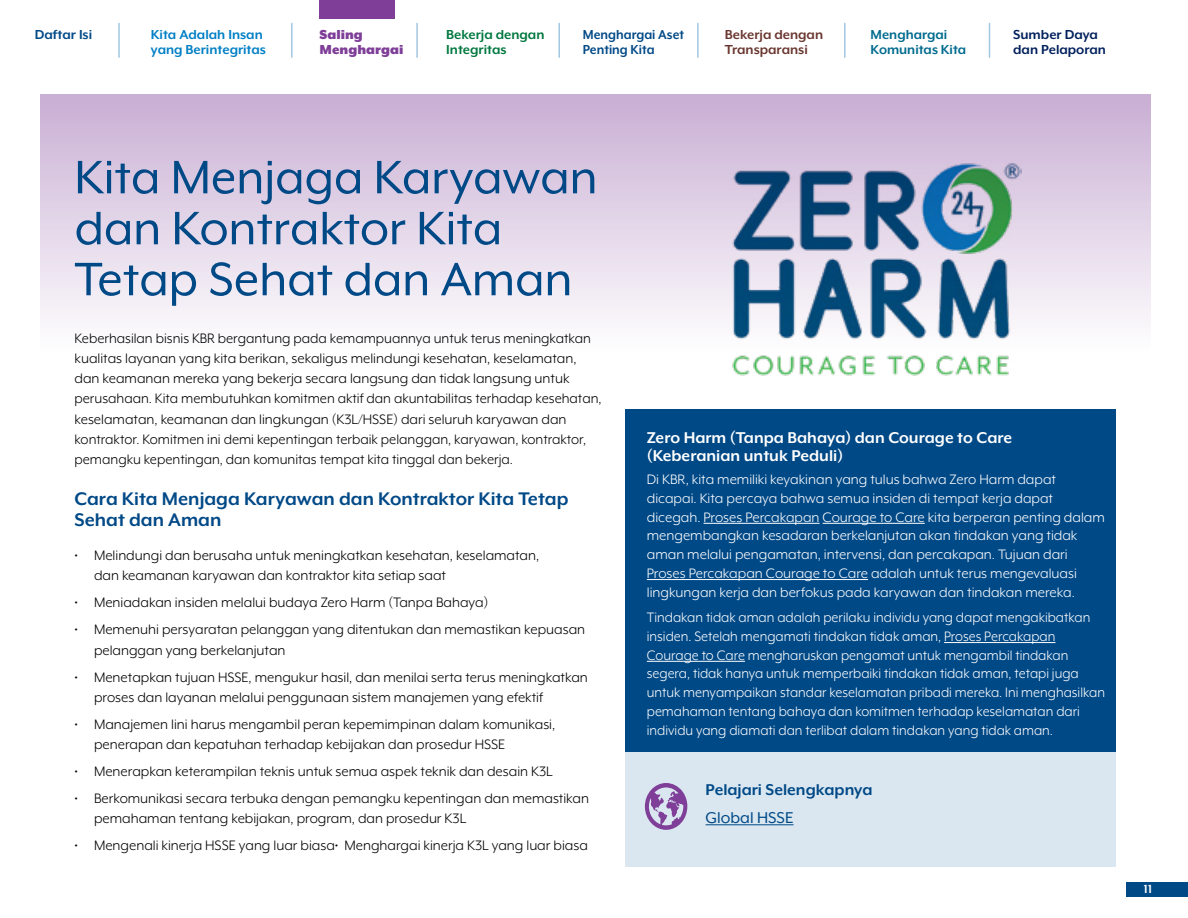
<style>
.page{position:relative;width:1188px;height:918px;background:#fff}
.page>*{position:absolute;margin:0;border:0;box-sizing:border-box;transform-origin:0 0}
.t1{font:54px/51px "Mr Eaves XL Mod OT";color:#004987}
.t2{font:700 21px/21px "Mr Eaves XL Mod OT";color:#004987}
.t3{font:700 18px/18px "Mr Eaves XL Mod OT";color:#fff}
.t4{font:700 18px "Mr Eaves XL Mod OT";color:#004987}
.t5{font:18px "Mr Eaves XL Mod OT";color:#004987}
.t6{font:15.75px/20.2px "Mr Eaves XL Mod OT";color:#000}
.t7{font:15.75px/18.8px "Mr Eaves XL Mod OT";color:#fff;scale:.96 1}
.t8{font:15.75px/18.8px "Mr Eaves XL Mod OT";color:#fff}
.t9{font:700 15px/15px "Mr Eaves XL Mod OT";color:#007fc5}
.t10{font:700 15px/15px "Mr Eaves XL Mod OT";color:#004987;scale:.94 1}
.t11{font:700 15px/15px "Mr Eaves XL Mod OT";color:#6a3730}
.t12{font:700 15px/15px "Mr Eaves XL Mod OT";color:#00783f}
.t13{font:700 15px/15px "Mr Eaves XL Mod OT";color:#006b8e}
.t14{font:700 15px/15px "Mr Eaves XL Mod OT";color:#00205c}
.t15{font:900 15px/15px "Mr Eaves XL Mod OT";color:#7f3f98}
.t16{font:700 15px/15px "Mr Eaves XL Mod OT";color:#7f3f98}
.t17{font:700 15px "Mr Eaves XL Mod OT";color:#004987}
.t18{font:700 13.5px "Mr Eaves XL Mod OT";color:#fff}
</style>
<div class="page">
<hr style="left:118px;top:23px;width:2px;height:34px;background:#a2c7e2">
<hr style="left:291px;top:23px;width:2px;height:34px;background:#a2c7e2">
<hr style="left:416px;top:23px;width:2px;height:34px;background:#a2c7e2">
<hr style="left:558px;top:23px;width:2px;height:34px;background:#a2c7e2">
<hr style="left:697px;top:23px;width:2px;height:34px;background:#a2c7e2">
<hr style="left:844px;top:23px;width:2px;height:34px;background:#a2c7e2">
<hr style="left:989px;top:23px;width:1px;height:34px;background:#a2c7e2">
<div style="left:40px;top:94px;width:1111px;height:387px;background:linear-gradient(to bottom,#ceb7d8,#fff)"></div>
<div style="left:320px;top:0;width:75px;height:18px;background:#7f3f98"></div>
<div style="left:625px;top:409px;width:491px;height:344px;background:#004987"></div>
<div style="left:625px;top:753px;width:491px;height:114px;background:#dae7f0"></div>
<img style="left:729px;top:160px;width:292px;height:219px">
<hr style="left:704px;top:523px;width:116px;height:1px;background:#fff">
<hr style="left:823px;top:523px;width:102px;height:1px;background:#fff">
<hr style="left:647px;top:579px;width:221px;height:1px;background:#fff">
<hr style="left:944px;top:642px;width:111px;height:1px;background:#fff">
<hr style="left:647px;top:661px;width:98px;height:1px;background:#fff">
<hr style="left:706px;top:825px;width:88px;height:1px;background:#004987">
<svg style="left:645px;top:783px;width:42px;height:47px"></svg>
<div style="left:1126px;top:882px;width:62px;height:14px;background:#004987"></div>
<p class="t17" style="left:35px;top:26px;width:59px">Daftar Isi</p>
<p class="t9" style="left:151px;top:27px;width:117px">Kita Adalah Insan yang Berintegritas</p>
<p class="t16" style="left:347px;top:27px;width:52px;text-indent:-8px">ing ghargai</p>
<p class="t12" style="left:446px;top:27px;width:100px">Bekerja dengan<br>Integritas</p>
<p class="t10" style="left:583px;top:27px;width:109px">Menghargai Aset<br>Penting Kita</p>
<p class="t11" style="left:725px;top:27px;width:100px">Bekerja dengan<br>Transparansi</p>
<p class="t13" style="left:871px;top:27px;width:97px">Menghargai<br>Komunitas Kita</p>
<p class="t14" style="left:1013px;top:27px;width:94px">Sumber Daya dan Pelaporan</p>
<p class="t15" style="left:320px;top:27px;width:85px">Saling<br>Menghargai</p>
<h1 class="t1" style="left:75px;top:152px;width:525px">Kita Menjaga Karyawan dan Kontraktor Kita<br>Tetap Sehat dan Aman</h1>
<p class="t6" style="left:75px;top:328px;width:529px">Keberhasilan bisnis KBR bergantung pada kemampuannya untuk terus meningkatkan kualitas layanan yang kita berikan, sekaligus melindungi kesehatan, keselamatan, dan keamanan mereka yang bekerja secara langsung dan tidak langsung untuk perusahaan. Kita membutuhkan komitmen aktif dan akuntabilitas terhadap kesehatan, keselamatan, keamanan dan lingkungan (K3L/HSSE) dari seluruh karyawan dan kontraktor. Komitmen ini demi kepentingan terbaik pelanggan, karyawan, kontraktor, pemangku kepentingan, dan komunitas tempat kita tinggal dan bekerja.</p>
<h2 class="t2" style="left:75px;top:488px;width:495px">Cara Kita Menjaga Karyawan dan Kontraktor Kita Tetap<br>Sehat dan Aman</h2>
<p class="t6" style="left:94px;top:545px;width:447px;text-indent:-19px">• Melindungi dan berusaha untuk meningkatkan kesehatan, keselamatan, dan keamanan karyawan dan kontraktor kita setiap saat</p>
<p class="t6" style="left:75px;top:592px;width:415px">• Meniadakan insiden melalui budaya Zero Harm (Tanpa Bahaya)</p>
<p class="t6" style="left:94px;top:619px;width:493px;text-indent:-19px">• Memenuhi persyaratan pelanggan yang ditentukan dan memastikan kepuasan pelanggan yang berkelanjutan</p>
<p class="t6" style="left:94px;top:667px;width:495px;text-indent:-19px">• Menetapkan tujuan HSSE, mengukur hasil, dan menilai serta terus meningkatkan proses dan layanan melalui penggunaan sistem manajemen yang efektif</p>
<p class="t6" style="left:94px;top:714px;width:463px;text-indent:-19px">• Manajemen lini harus mengambil peran kepemimpinan dalam komunikasi, penerapan dan kepatuhan terhadap kebijakan dan prosedur HSSE</p>
<p class="t6" style="left:75px;top:761px;width:480px">• Menerapkan keterampilan teknis untuk semua aspek teknik dan desain K3L</p>
<p class="t6" style="left:94px;top:788px;width:497px;text-indent:-19px">• Berkomunikasi secara terbuka dengan pemangku kepentingan dan memastikan pemahaman tentang kebijakan, program, dan prosedur K3L</p>
<p class="t6" style="left:75px;top:835px;width:515px">• Mengenali kinerja HSSE yang luar biasa• Menghargai kinerja K3L yang luar biasa</p>
<p class="t3" style="left:647px;top:429px;width:367px">Zero Harm (Tanpa Bahaya) dan Courage to Care (Keberanian untuk Peduli)</p>
<p class="t8" style="left:647px;top:470px;width:459px">Di KBR, kita memiliki keyakinan yang tulus bahwa Zero Harm dapat dicapai. Kita percaya bahwa semua insiden di tempat kerja dapat dicegah. Proses Percakapan Courage to Care kita berperan penting dalam mengembangkan kesadaran berkelanjutan akan tindakan yang tidak aman melalui pengamatan, intervensi, dan percakapan. Tujuan dari Proses Percakapan Courage to Care adalah untuk terus mengevaluasi lingkungan kerja dan berfokus pada karyawan dan tindakan mereka.</p>
<p class="t7" style="left:647px;top:608px;width:479px">Tindakan tidak aman adalah perilaku individu yang dapat mengakibatkan insiden. Setelah mengamati tindakan tidak aman, Proses Percakapan Courage to Care mengharuskan pengamat untuk mengambil tindakan segera, tidak hanya untuk memperbaiki tindakan tidak aman, tetapi juga untuk menyampaikan standar keselamatan pribadi mereka. Ini menghasilkan pemahaman tentang bahaya dan komitmen terhadap keselamatan dari individu yang diamati dan terlibat dalam tindakan yang tidak aman.</p>
<p class="t4" style="left:706px;top:780px;width:168px">Pelajari Selengkapnya</p>
<p class="t5" style="left:706px;top:808px;width:89px">Global HSSE</p>
<p class="t18" style="left:1144px;top:881px;width:10px">11</p>
</div>
